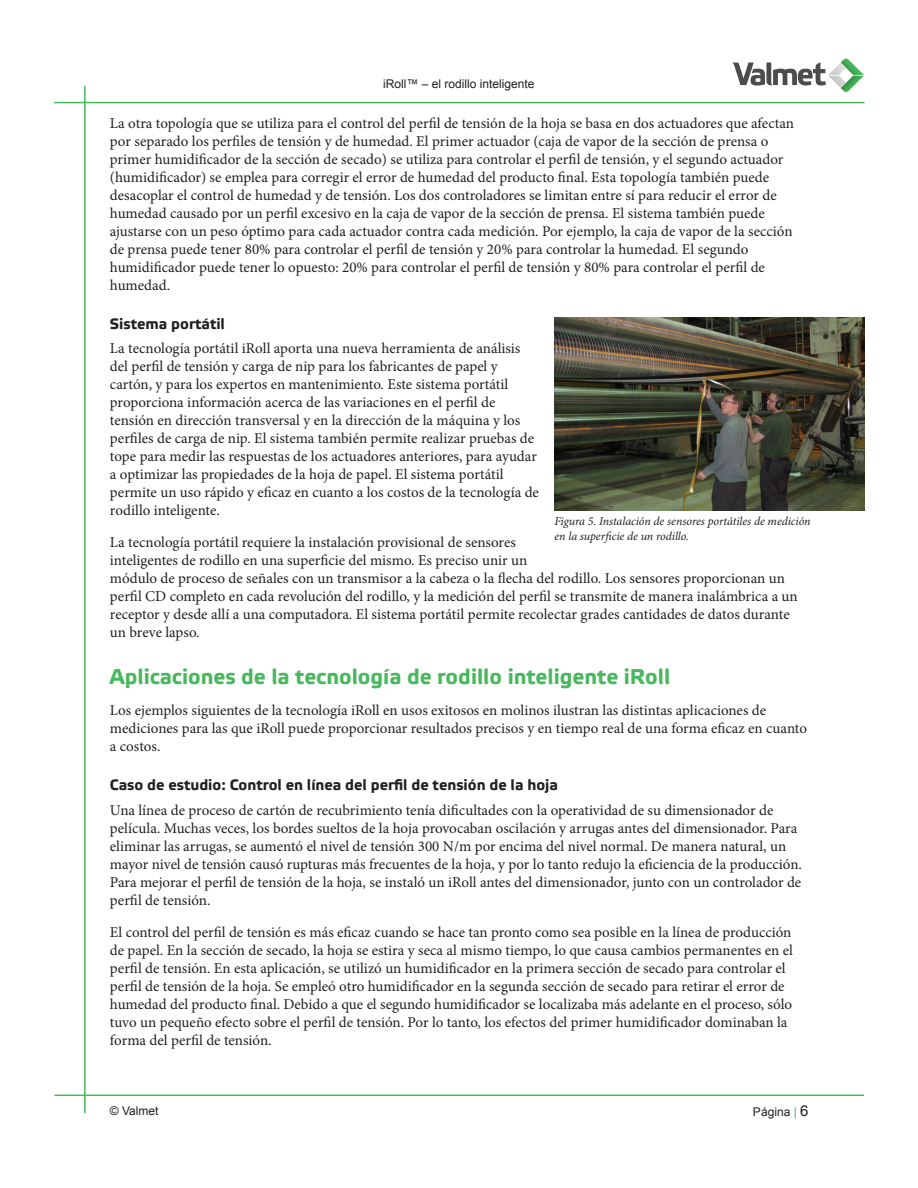
<style>
.page{position:relative;width:918px;height:1188px;background:#fff}
.page>*{position:absolute;margin:0;border:0;box-sizing:border-box;transform-origin:0 0}
.t1{font:700 21.3px "Etelka Text";color:#48b85c}
.t2{font:15px/18px "Minion Pro";color:#231f20}
.t3{font:700 15px "Etelka Text";color:#231f20}
.t4{font:italic 12px/15px "Minion Pro";letter-spacing:-.005em;color:#231f20}
.t5{font:12px "Arial";color:#231f20}
.s1{color:#48b85c}
.s2{font-size:15px}
</style>
<div class="page">
<hr style="left:54px;top:102px;width:810px;height:1px;background:#48b85c">
<hr style="left:54px;top:1095px;width:810px;height:1px;background:#48b85c">
<hr style="left:84px;top:86px;width:2px;height:1027px;background:#48b85c">
<svg style="left:732px;top:59px;width:132px;height:33px"></svg>
<img style="left:554px;top:317px;width:310px;height:193px">
<p class="t5" style="left:383px;top:76px;width:153px">iRoll™ – el rodillo inteligente</p>
<p class="t2" style="left:110px;top:114px;width:686px">La otra topología que se utiliza para el control del perfil de tensión de la hoja se basa en dos actuadores que afectan por separado los perfiles de tensión y de humedad. El primer actuador (caja de vapor de la sección de prensa o primer humidificador de la sección de secado) se utiliza para controlar el perfil de tensión, y el segundo actuador (humidificador) se emplea para corregir el error de humedad del producto final. Esta topología también puede desacoplar el control de humedad y de tensión. Los dos controladores se limitan entre sí para reducir el error de humedad causado por un perfil excesivo en la caja de vapor de la sección de prensa. El sistema también puede ajustarse con un peso óptimo para cada actuador contra cada medición. Por ejemplo, la caja de vapor de la sección de prensa puede tener 80% para controlar el perfil de tensión y 20% para controlar la humedad. El segundo humidificador puede tener lo opuesto: 20% para controlar el perfil de tensión y 80% para controlar el perfil de humedad.</p>
<p class="t3" style="left:110px;top:314px;width:117px">Sistema portátil</p>
<p class="t2" style="left:110px;top:340px;width:431px">La tecnología portátil iRoll aporta una nueva herramienta de análisis del perfil de tensión y carga de nip para los fabricantes de papel y cartón, y para los expertos en mantenimiento. Este sistema portátil proporciona información acerca de las variaciones en el perfil de tensión en dirección transversal y en la dirección de la máquina y los perfiles de carga de nip. El sistema también permite realizar pruebas de tope para medir las respuestas de los actuadores anteriores, para ayudar a optimizar las propiedades de la hoja de papel. El sistema portátil permite un uso rápido y eficaz en cuanto a los costos de la tecnología de rodillo inteligente.</p>
<p class="t2" style="left:110px;top:534px;width:689px">La tecnología portátil requiere la instalación provisional de sensores<br>inteligentes de rodillo en una superficie del mismo. Es preciso unir un<br>módulo de proceso de señales con un transmisor a la cabeza o la flecha del rodillo. Los sensores proporcionan un perfil CD completo en cada revolución del rodillo, y la medición del perfil se transmite de manera inalámbrica a un receptor y desde allí a una computadora. El sistema portátil permite recolectar grades cantidades de datos durante un breve lapso.</p>
<h1 class="t1" style="left:110px;top:663px;width:562px">Aplicaciones de la tecnología de rodillo inteligente iRoll</h1>
<p class="t2" style="left:110px;top:702px;width:699px">Los ejemplos siguientes de la tecnología iRoll en usos exitosos en molinos ilustran las distintas aplicaciones de mediciones para las que iRoll puede proporcionar resultados precisos y en tiempo real de una forma eficaz en cuanto a costos.</p>
<p class="t3" style="left:110px;top:775px;width:450px">Caso de estudio: Control en línea del perfil de tensión de la hoja</p>
<p class="t2" style="left:110px;top:801px;width:694px">Una línea de proceso de cartón de recubrimiento tenía dificultades con la operatividad de su dimensionador de película. Muchas veces, los bordes sueltos de la hoja provocaban oscilación y arrugas antes del dimensionador. Para eliminar las arrugas, se aumentó el nivel de tensión 300 N/m por encima del nivel normal. De manera natural, un mayor nivel de tensión causó rupturas más frecuentes de la hoja, y por lo tanto redujo la eficiencia de la producción.<br>Para mejorar el perfil de tensión de la hoja, se instaló un iRoll antes del dimensionador, junto con un controlador de perfil de tensión.</p>
<p class="t2" style="left:110px;top:923px;width:684px">El control del perfil de tensión es más eficaz cuando se hace tan pronto como sea posible en la línea de producción de papel. En la sección de secado, la hoja se estira y seca al mismo tiempo, lo que causa cambios permanentes en el perfil de tensión. En esta aplicación, se utilizó un humidificador en la primera sección de secado para controlar el perfil de tensión de la hoja. Se empleó otro humidificador en la segunda sección de secado para retirar el error de humedad del producto final. Debido a que el segundo humidificador se localizaba más adelante en el proceso, sólo tuvo un pequeño efecto sobre el perfil de tensión. Por lo tanto, los efectos del primer humidificador dominaban la forma del perfil de tensión.</p>
<p class="t4" style="left:554px;top:513px;width:258px">Figura 5. Instalación de sensores portátiles de medición en la superficie de un rodillo.</p>
<p class="t5" style="left:110px;top:1103px;width:50px">© Valmet</p>
<p class="t5" style="left:753px;top:1104px;width:57px">Página <span class="s1">|</span> <span class="s2">6</span></p>
</div>
